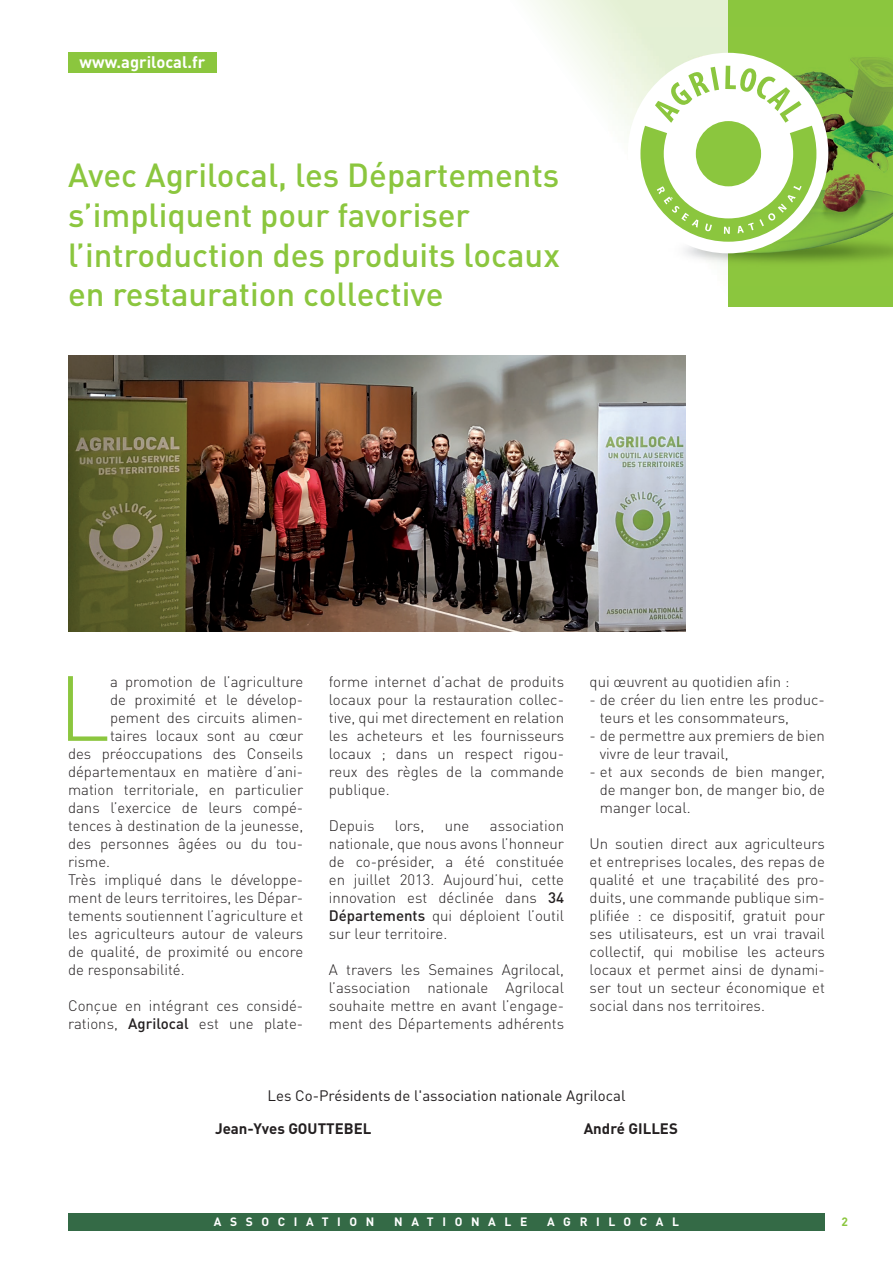
<style>
.page{position:relative;width:893px;height:1263px;background:#fff}
.page>*{position:absolute;margin:0;border:0;box-sizing:border-box;transform-origin:0 0}
.t1{font:300 90.9px "DIN Pro";color:#8bc63e}
.t2{font:500 33px/39.6px "DIN Pro";color:#8bc63e}
.t3{font:700 16.5px "DIN Pro";color:#fff}
.t4{font:300 15px/18px "DIN Pro";color:#231f20;text-align:justify}
.t5{font:15px "DIN Pro";color:#231f20}
.t6{font:700 15px "DIN Pro";color:#231f20}
.t7{font:700 12px "DIN Pro";letter-spacing:.72em;color:#fff}
.t8{font:700 12px "DIN Pro";color:#8bc63e}
.s1{font-weight:500}
</style>
<div class="page">
<svg style="left:534px;top:0;width:194px;height:101px"></svg>
<div style="left:728px;top:0;width:165px;height:306px;background:#8bc63e"></div>
<img style="left:608px;top:28px;width:285px;height:239px">
<div style="left:68px;top:1213px;width:757px;height:17px;background:#346a46"></div>
<div style="left:68px;top:52px;width:149px;height:21px;background:#8bc63e"></div>
<div style="left:628px;top:53px;width:200px;height:200px;background:#fff;border-radius:50%"></div>
<svg style="left:640px;top:66px;width:176px;height:176px"></svg>
<img style="left:68px;top:355px;width:618px;height:276px">
<p class="t3" style="left:80px;top:49px;width:127px">www.agrilocal.fr</p>
<h2 class="t2" style="left:68px;top:152px;width:493px">Avec Agrilocal, les Départements s’impliquent pour favoriser l’introduction des produits locaux en restauration collective</h2>
<h1 class="t1" style="left:58px;top:638px;width:53px">L</h1>
<p class="t4" style="left:110px;top:671px;width:195px">a promotion de l’agriculture</p>
<p class="t4" style="left:110px;top:689px;width:195px">de proximité et le dévelop-</p>
<p class="t4" style="left:110px;top:707px;width:195px">pement des circuits alimen-</p>
<p class="t4" style="left:110px;top:725px;width:195px">taires locaux sont au cœur</p>
<p class="t4" style="left:68px;top:743px;width:237px">des préoccupations des Conseils</p>
<p class="t4" style="left:68px;top:761px;width:237px">départementaux en matière d’ani-</p>
<p class="t4" style="left:68px;top:779px;width:237px">mation territoriale, en particulier</p>
<p class="t4" style="left:68px;top:797px;width:237px">dans l’exercice de leurs compé-</p>
<p class="t4" style="left:68px;top:815px;width:237px">tences à destination de la jeunesse,</p>
<p class="t4" style="left:68px;top:833px;width:237px">des personnes âgées ou du tou-</p>
<p class="t4" style="left:68px;top:851px;width:44px">risme.</p>
<p class="t4" style="left:68px;top:869px;width:237px">Très impliqué dans le développe-</p>
<p class="t4" style="left:68px;top:887px;width:237px">ment de leurs territoires, les Dépar-</p>
<p class="t4" style="left:68px;top:905px;width:237px">tements soutiennent l’agriculture et</p>
<p class="t4" style="left:68px;top:923px;width:237px">les agriculteurs autour de valeurs</p>
<p class="t4" style="left:68px;top:941px;width:237px">de qualité, de proximité ou encore</p>
<p class="t4" style="left:68px;top:959px;width:118px">de responsabilité.</p>
<p class="t4" style="left:68px;top:995px;width:237px">Conçue en intégrant ces considé&shy;rations, <span class="s1">Agrilocal</span> est une plate-</p>
<p class="t4" style="left:329px;top:671px;width:237px">forme internet d’achat de produits locaux pour la restauration collec&shy;tive, qui met directement en relation les acheteurs et les fournisseurs locaux ; dans un respect rigou&shy;reux des règles de la commande publique.</p>
<p class="t4" style="left:329px;top:815px;width:47px">Depuis</p>
<p class="t4" style="left:395px;top:815px;width:31px">lors,</p>
<p class="t4" style="left:445px;top:815px;width:26px">une</p>
<p class="t4" style="left:329px;top:815px;width:237px;text-indent:161px">association nationale, que nous avons l’honneur de co-présider, a été constituée en juillet 2013. Aujourd’hui, cette innovation est déclinée dans <span class="s1">34<br>Départements</span> qui déploient l’outil sur leur territoire.</p>
<p class="t4" style="left:329px;top:959px;width:237px">A travers les Semaines Agrilocal, l’association nationale Agrilocal souhaite mettre en avant l’engage&shy;ment des Départements adhérents</p>
<p class="t4" style="left:590px;top:671px;width:201px">qui œuvrent au quotidien afin :</p>
<p class="t4" style="left:600px;top:689px;width:227px;text-indent:-10px">- de créer du lien entre les produc&shy;teurs et les consommateurs,</p>
<p class="t4" style="left:600px;top:725px;width:227px;text-indent:-10px">- de permettre aux premiers de bien vivre de leur travail,</p>
<p class="t4" style="left:600px;top:761px;width:227px;text-indent:-10px">- et aux seconds de bien manger, de manger bon, de manger bio, de manger local.</p>
<p class="t4" style="left:590px;top:833px;width:237px">Un soutien direct aux agriculteurs et entreprises locales, des repas de qualité et une traçabilité des pro&shy;duits, une commande publique sim&shy;plifiée : ce dispositif, gratuit pour ses utilisateurs, est un vrai travail collectif, qui mobilise les acteurs locaux et permet ainsi de dynami&shy;ser tout un secteur économique et social dans nos territoires.</p>
<p class="t5" style="left:268px;top:1084px;width:359px">Les Co-Présidents de l'association nationale Agrilocal</p>
<p class="t6" style="left:215px;top:1116px;width:158px">Jean-Yves GOUTTEBEL</p>
<p class="t6" style="left:584px;top:1116px;width:96px">André GILLES</p>
<p class="t7" style="left:214px;top:1212px;width:162px">ASSOCIATION</p>
<p class="t7" style="left:394px;top:1212px;width:135px">NATIONALE</p>
<p class="t7" style="left:547px;top:1212px;width:133px">AGRILOCAL</p>
<p class="t8" style="left:841px;top:1212px;width:8px">2</p>
</div>
